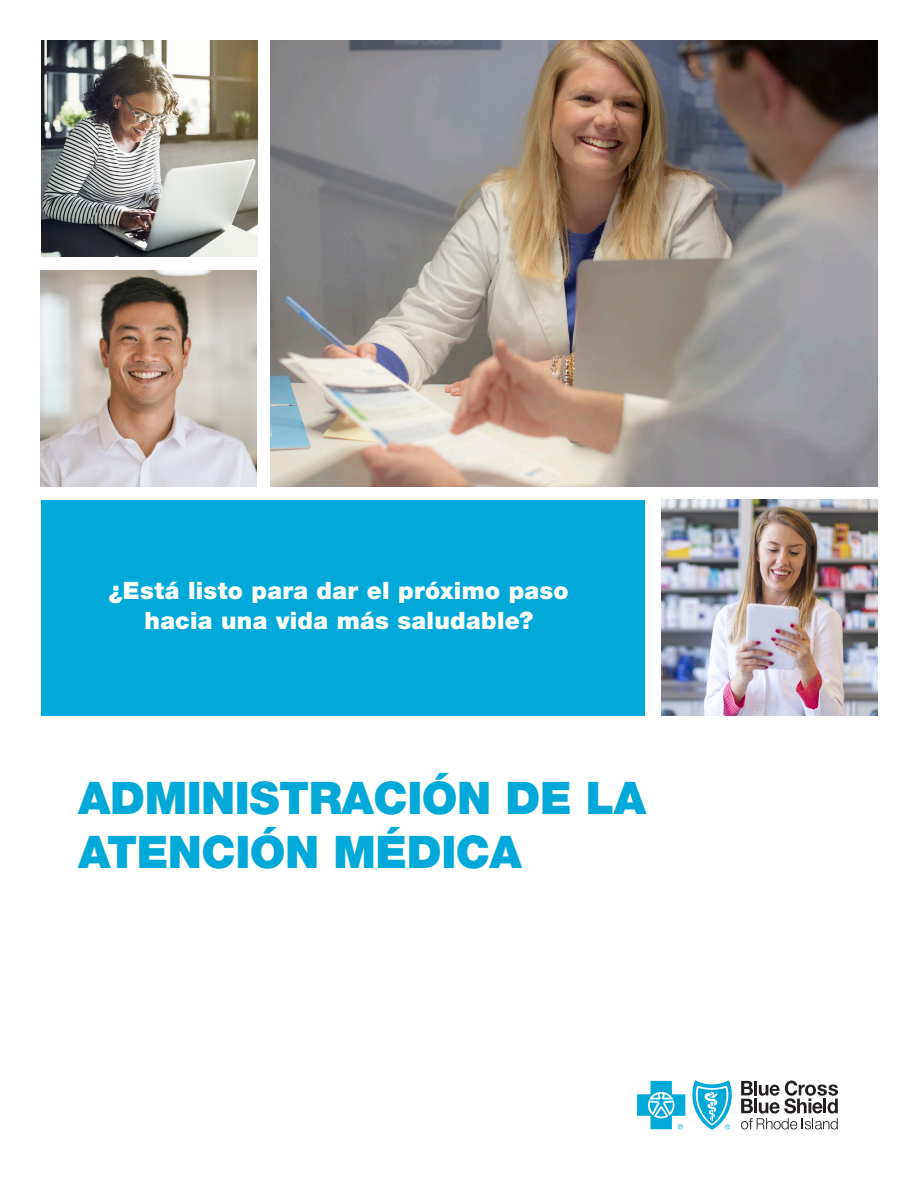
<style>
.page{position:relative;width:918px;height:1188px;background:#fff}
.page>*{position:absolute;margin:0;border:0;box-sizing:border-box;transform-origin:0 0}
.t1{font:900 45px/54px "Helvetica Neue LT Std";letter-spacing:-.01em;color:#00a9d8}
.TEXT{font:900 24px "Helvetica Neue LT Std";letter-spacing:.015em;color:#fff}
.TEXT-2{font:18px "Benton Sans";letter-spacing:.01em;color:#fff}
</style>
<div class="page">
<img style="left:270px;top:40px;width:608px;height:446px">
<svg style="left:637px;top:1081px;width:48px;height:48px"></svg>
<svg style="left:692px;top:1080px;width:40px;height:50px"></svg>
<svg style="left:741px;top:1081px;width:97px;height:48px"></svg>
<img style="left:41px;top:40px;width:216px;height:216px">
<img style="left:40px;top:270px;width:216px;height:216px">
<img style="left:662px;top:500px;width:216px;height:216px">
<div style="left:41px;top:500px;width:604px;height:216px;background:#00a9d8"></div>
<p class="TEXT" style="left:109px;top:576px;width:461px">¿Está listo para dar el próximo paso</p>
<p class="TEXT-2" style="left:167px;top:586px;width:357px">Getting more health from your health plan</p>
<p class="TEXT" style="left:145px;top:606px;width:390px">hacia una vida más saludable?</p>
<p class="t1" style="left:78px;top:771px;width:570px">ADMINISTRACIÓN DE LA<br>ATENCIÓN MÉDICA</p>
</div>
